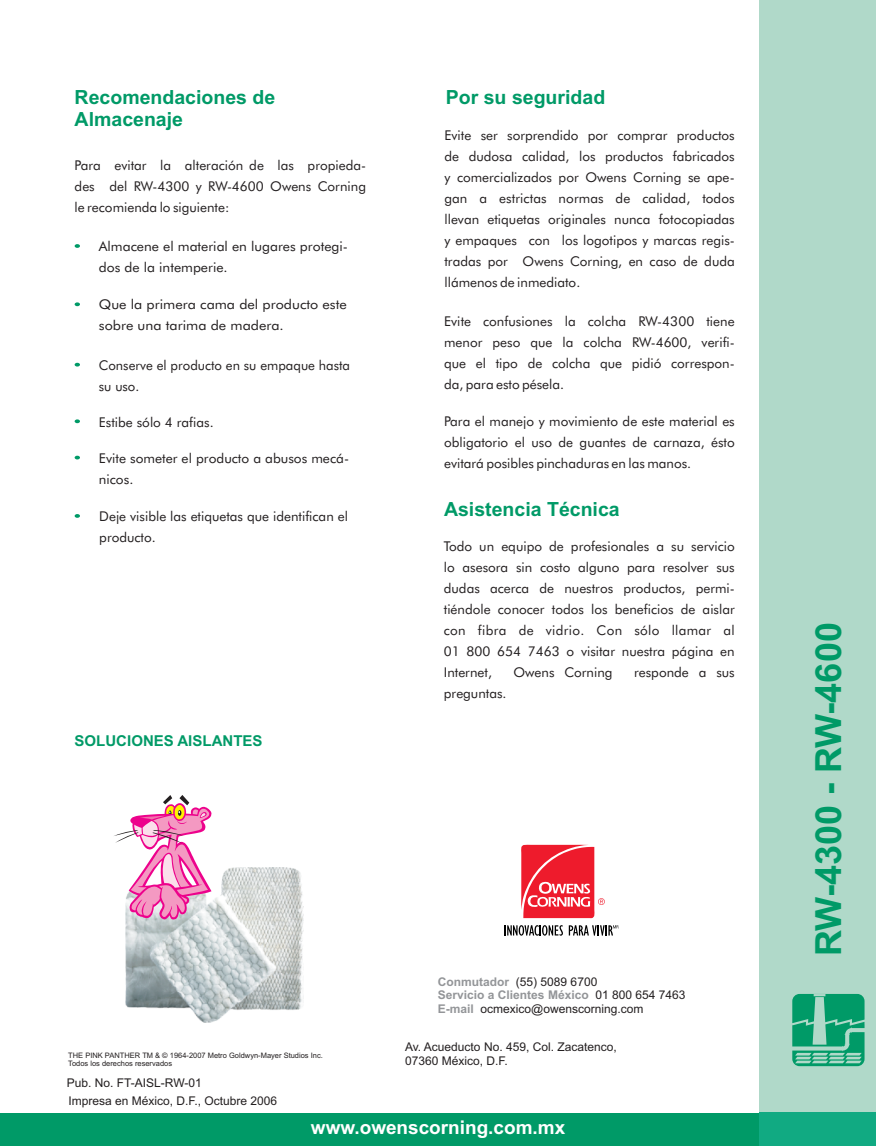
<style>
.page{position:relative;width:876px;height:1146px;background:#fff}
.page>*{position:absolute;margin:0;border:0;box-sizing:border-box;transform-origin:0 0}
.t1{font:700 36px "Arial";color:#009a67}
.t2{font:700 19.5px/21.8px "Arial";color:#009a67}
.t3{font:700 18.9px "Arial";color:#fff}
.t4{font:700 15px "Arial";color:#009a67}
.t5{font:13.5px/21px "Futura BT";color:#231f20;text-align:justify}
.t6{font:13.5px/21px "Futura BT";color:#231f20;scale:1.06 1}
.t7{font:12px/13.4px "Arial";color:#231f20}
.t8{font:700 12px/13.4px "Arial";color:#939598}
.t9{font:7.5px/8.4px "Arial";color:#231f20}
</style>
<div class="page">
<div style="left:0;top:1112px;width:875px;height:33px;background:#009a67"></div>
<div style="left:759px;top:0;width:116px;height:1145px;background:#b0d9c9"></div>
<svg style="left:792px;top:994px;width:72px;height:72px"></svg>
<div style="left:759px;top:1112px;width:116px;height:33px;background:#11aa82"></div>
<svg style="left:75px;top:244px;width:5px;height:4px"></svg>
<svg style="left:75px;top:302px;width:5px;height:4px"></svg>
<svg style="left:75px;top:363px;width:5px;height:3px"></svg>
<svg style="left:75px;top:419px;width:5px;height:4px"></svg>
<svg style="left:75px;top:456px;width:5px;height:3px"></svg>
<svg style="left:75px;top:514px;width:5px;height:4px"></svg>
<img style="left:126px;top:867px;width:177px;height:155px">
<svg style="left:114px;top:795px;width:98px;height:124px"></svg>
<svg style="left:504px;top:925px;width:114px;height:10px"></svg>
<svg style="left:521px;top:844px;width:83px;height:74px"></svg>
<h2 class="t2" style="left:75px;top:88px;width:202px">Recomendaciones de<br>Almacenaje</h2>
<p class="t5" style="left:75px;top:156px;width:293px">Para evitar la alteración de las propieda&shy;des del RW-4300 y RW-4600 Owens Corning le recomienda lo siguiente:</p>
<p class="t5" style="left:99px;top:237px;width:250px">Almacene el material en lugares protegi&shy;dos de la intemperie.</p>
<p class="t6" style="left:99px;top:295px;width:235px">Que la primera cama del producto este sobre una tarima de madera.</p>
<p class="t5" style="left:99px;top:355px;width:253px">Conserve el producto en su empaque hasta su uso.</p>
<p class="t5" style="left:99px;top:412px;width:116px">Estibe sólo 4 rafias.</p>
<p class="t5" style="left:99px;top:449px;width:252px">Evite someter el producto a abusos mecá&shy;nicos.</p>
<p class="t5" style="left:99px;top:507px;width:250px">Deje visible las etiquetas que identifican el producto.</p>
<p class="t4" style="left:75px;top:735px;width:189px">SOLUCIONES AISLANTES</p>
<h2 class="t2" style="left:446px;top:88px;width:161px">Por su seguridad</h2>
<p class="t5" style="left:444px;top:126px;width:292px">Evite ser sorprendido por comprar productos de dudosa calidad, los productos fabricados y comercializados por Owens Corning se ape&shy;gan a estrictas normas de calidad, todos llevan etiquetas originales nunca fotocopiadas y empaques con los logotipos y marcas regis&shy;tradas por Owens Corning, en caso de duda llámenos de inmediato.</p>
<p class="t5" style="left:444px;top:312px;width:292px">Evite confusiones la colcha RW-4300 tiene menor peso que la colcha RW-4600, verifi&shy;que el tipo de colcha que pidió correspon&shy;da, para esto pésela.</p>
<p class="t5" style="left:444px;top:412px;width:292px">Para el manejo y movimiento de este material es obligatorio el uso de guantes de carnaza, ésto evitará posibles pinchaduras en las manos.</p>
<h2 class="t2" style="left:444px;top:500px;width:177px">Asistencia Técnica</h2>
<p class="t5" style="left:444px;top:537px;width:292px">Todo un equipo de profesionales a su servicio lo asesora sin costo alguno para resolver sus dudas acerca de nuestros productos, permi&shy;tiéndole conocer todos los beneficios de aislar con fibra de vidrio. Con sólo llamar al 01 800 654 7463 o visitar nuestra página en Internet,</p>
<p class="t5" style="left:513px;top:663px;width:101px">Owens Corning</p>
<p class="t5" style="left:634px;top:663px;width:102px">responde a sus</p>
<p class="t5" style="left:444px;top:684px;width:64px">preguntas.</p>
<p class="t9" style="left:68px;top:1051px;width:256px">THE PINK PANTHER TM &amp; © 1964-2007 Metro Goldwyn-Mayer Studios Inc.<br>Todos los derechos reservados</p>
<p class="t7" style="left:67px;top:1076px;width:136px">Pub. No. FT-AISL-RW-01</p>
<p class="t7" style="left:68px;top:1094px;width:210px">Impresa en México, D.F., Octubre 2006</p>
<p class="t8" style="left:438px;top:975px;width:152px">Conmutador<br>Servicio a Clientes México<br>E-mail</p>
<p class="t7" style="left:516px;top:975px;width:83px">(55) 5089 6700</p>
<p class="t7" style="left:595px;top:989px;width:92px">01 800 654 7463</p>
<p class="t7" style="left:480px;top:1002px;width:164px">ocmexico@owenscorning.com</p>
<p class="t7" style="left:405px;top:1041px;width:213px">Av. Acueducto No. 459, Col. Zacatenco,<br>07360 México, D.F.</p>
<h3 class="t3" style="left:311px;top:1120px;width:256px">www.owenscorning.com.mx</h3>
<h1 class="t1" style="left:814px;top:956px;width:335px;rotate:-90deg">RW-4300 - RW-4600</h1>
</div>
